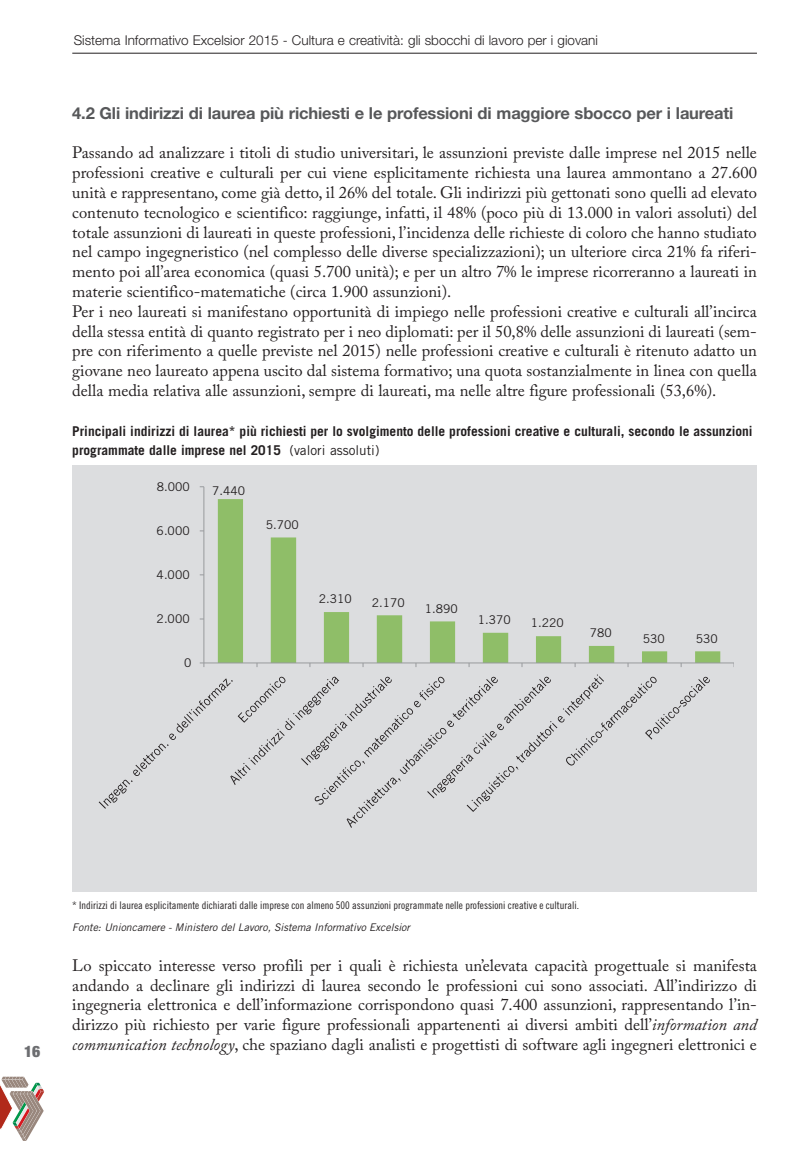
<style>
.page{position:relative;width:808px;height:1149px;background:#fff}
.page>*{position:absolute;margin:0;border:0;box-sizing:border-box;transform-origin:0 0}
.t1{font:16.5px/19.8px "Adobe Caslon Pro";color:#231f20}
.t2{font:700 16.5px "Helvetica Neue LT Std";letter-spacing:-.01em;color:#57585a}
.t3{font:900 condensed 15.75px "Helvetica Neue LT Std";color:#6c6d70}
.t4{font:700 13.5px/19.8px "Trade Gothic LT Std";color:#231f20}
.t5{font:300 13.5px "Helvetica Neue LT Std";color:#231f20}
.t6{font:12px "Trade Gothic LT Std";letter-spacing:.005em;color:#231f20}
.t7{font:10.5px "Trade Gothic LT Std Cn 18";color:#231f20}
.t8{font:italic 10.5px "Trade Gothic LT Std";color:#231f20}
.s1{font-weight:400}
.s2{font-style:italic}
</style>
<div class="page">
<hr style="left:72px;top:53px;width:685px;height:1px;background:#231f20">
<svg style="left:0;top:1076px;width:45px;height:64px"></svg>
<div style="left:72px;top:464px;width:685px;height:427px;background:#dcdddf"></div>
<svg style="left:218px;top:499px;width:502px;height:163px"></svg>
<hr style="left:203px;top:486px;width:1px;height:176px;background:#989a9d">
<hr style="left:204px;top:662px;width:530px;height:1px;background:#989a9d">
<svg style="left:99px;top:674px;width:611px;height:153px"></svg>
<p class="t5" style="left:74px;top:36px;width:526px">Sistema Informativo Excelsior 2015 - Cultura e creatività: gli sbocchi di lavoro per i giovani</p>
<p class="t2" style="left:72px;top:107px;width:663px">4.2 Gli indirizzi di laurea più richiesti e le professioni di maggiore sbocco per i laureati</p>
<p class="t1" style="left:72px;top:144px;width:686px">Passando ad analizzare i titoli di studio universitari, le assunzioni previste dalle imprese nel 2015 nelle professioni creative e culturali per cui viene esplicitamente richiesta una laurea ammontano a 27.600 unità e rappresentano, come già detto, il 26% del totale. Gli indirizzi più gettonati sono quelli ad elevato contenuto tecnologico e scientifico: raggiunge, infatti, il 48% (poco più di 13.000 in valori assoluti) del totale assunzioni di laureati in queste professioni, l’incidenza delle richieste di coloro che hanno studiato nel campo ingegneristico (nel complesso delle diverse specializzazioni); un ulteriore circa 21% fa riferi&shy;mento poi all’area economica (quasi 5.700 unità); e per un altro 7% le imprese ricorreranno a laureati in materie scientifico-matematiche (circa 1.900 assunzioni).<br>Per i neo laureati si manifestano opportunità di impiego nelle professioni creative e culturali all’incirca della stessa entità di quanto registrato per i neo diplomati: per il 50,8% delle assunzioni di laureati (sem&shy;pre con riferimento a quelle previste nel 2015) nelle professioni creative e culturali è ritenuto adatto un giovane neo laureato appena uscito dal sistema formativo; una quota sostanzialmente in linea con quella della media relativa alle assunzioni, sempre di laureati, ma nelle altre figure professionali (53,6%).</p>
<p class="t4" style="left:72px;top:422px;width:682px">Principali indirizzi di laurea* più richiesti per lo svolgimento delle professioni creative e culturali, secondo le assunzioni programmate dalle imprese nel 2015 <span class="s1">(valori assoluti)</span></p>
<p class="t6" style="left:157px;top:482px;width:35px">8.000</p>
<p class="t6" style="left:157px;top:526px;width:35px">6.000</p>
<p class="t6" style="left:157px;top:570px;width:35px">4.000</p>
<p class="t6" style="left:157px;top:614px;width:35px">2.000</p>
<p class="t6" style="left:184px;top:658px;width:9px">0</p>
<p class="t6" style="left:212px;top:486px;width:35px">7.440</p>
<p class="t6" style="left:266px;top:520px;width:35px">5.700</p>
<p class="t6" style="left:319px;top:594px;width:35px">2.310</p>
<p class="t6" style="left:372px;top:597px;width:35px">2.170</p>
<p class="t6" style="left:425px;top:604px;width:35px">1.890</p>
<p class="t6" style="left:478px;top:615px;width:35px">1.370</p>
<p class="t6" style="left:531px;top:618px;width:35px">1.220</p>
<p class="t6" style="left:590px;top:628px;width:24px">780</p>
<p class="t6" style="left:643px;top:634px;width:24px">530</p>
<p class="t6" style="left:696px;top:634px;width:24px">530</p>
<p class="t3" style="left:24px;top:1045px;width:18px">16</p>
<p class="t7" style="left:72px;top:901px;width:508px">* Indirizzi di laurea esplicitamente dichiarati dalle imprese con almeno 500 assunzioni programmate nelle professioni creative e culturali.</p>
<p class="t8" style="left:72px;top:923px;width:339px">Fonte: Unioncamere - Ministero del Lavoro, Sistema Informativo Excelsior</p>
<p class="t1" style="left:72px;top:956px;width:686px;text-align:justify">Lo spiccato interesse verso profili per i quali è richiesta un’elevata capacità progettuale si manifesta andando a declinare gli indirizzi di laurea secondo le professioni cui sono associati. All’indirizzo di ingegneria elettronica e dell’informazione corrispondono quasi 7.400 assunzioni, rappresentando l’in&shy;dirizzo più richiesto per varie figure professionali appartenenti ai diversi ambiti dell’<span class="s2">information and communication technology</span>, che spaziano dagli analisti e progettisti di software agli ingegneri elettronici e</p>
</div>
